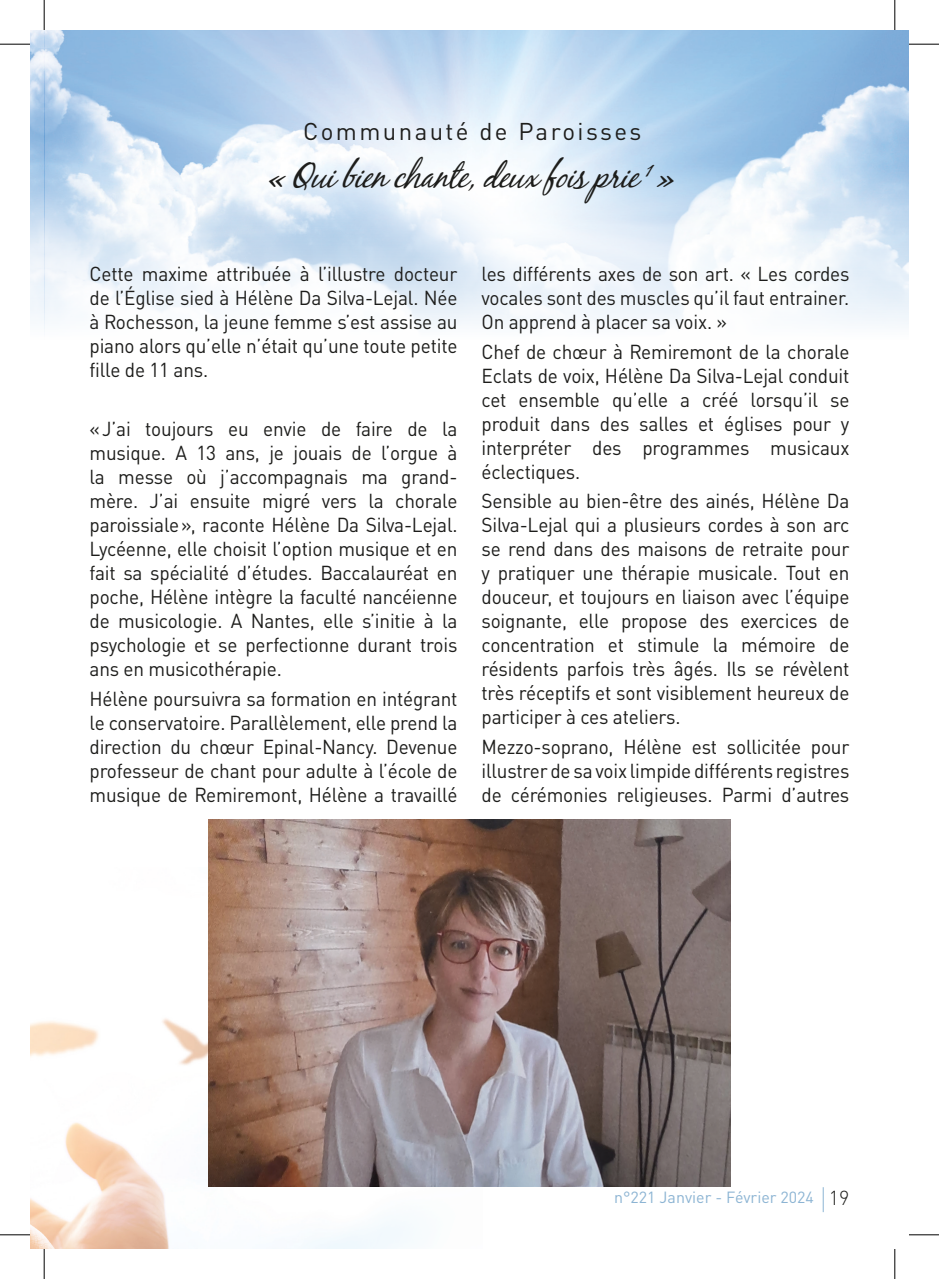
<style>
.page{position:relative;width:939px;height:1279px;background:#fff}
.page>*{position:absolute;margin:0;border:0;box-sizing:border-box;transform-origin:0 0}
.t1{font:italic 34px "Black Jack";color:#1d1d1b;scale:.95 1}
.t2{font:24px "DIN Pro";letter-spacing:.1em;color:#1d1d1b}
.TXT_COURANT{font:20px/24px "DIN Pro";letter-spacing:-.01em;color:#1d1d1b;text-align:justify;scale:.95 1}
.t3{font:16px "DIN Pro";color:#8cb4d3}
.s1{font-weight:300;font-size:20px;color:#1d1d1b}
</style>
<div class="page">
<img style="left:30px;top:30px;width:879px;height:299px">
<img style="left:30px;top:868px;width:381px;height:381px">
<svg style="left:822px;top:1187px;width:1px;height:25px"></svg>
<img style="left:209px;top:819px;width:521px;height:368px">
<hr style="left:0;top:44px;width:30px;height:1px;background:#000">
<hr style="left:909px;top:44px;width:30px;height:1px;background:#000">
<hr style="left:0;top:1234px;width:30px;height:1px;background:#000">
<hr style="left:909px;top:1234px;width:30px;height:1px;background:#000">
<hr style="left:44px;top:0;width:1px;height:30px;background:#000">
<hr style="left:44px;top:1249px;width:1px;height:30px;background:#000">
<hr style="left:894px;top:0;width:1px;height:30px;background:#000">
<hr style="left:894px;top:1249px;width:1px;height:30px;background:#000">
<p class="t2" style="left:303px;top:113px;width:340px">Communauté de Paroisses</p>
<h1 class="t1" style="left:265px;top:156px;width:451px">«Quibienchante,deuxfoisprie<sup>1</sup>»</h1>
<p class="TXT_COURANT" style="left:90px;top:260px;width:389px">Cette maxime attribuée à l’illustre docteur de l’Église sied à Hélène Da Silva-Lejal. Née à Rochesson, la jeune femme s’est assise au piano alors qu’elle n’était qu’une toute petite fille de 11 ans.</p>
<p class="TXT_COURANT" style="left:90px;top:415px;width:389px">«J’ai toujours eu envie de faire de la musique. A 13 ans, je jouais de l’orgue à la messe où j’accompagnais ma grand&shy;mère. J’ai ensuite migré vers la chorale paroissiale», raconte Hélène Da Silva-Lejal.<br>Lycéenne, elle choisit l’option musique et en fait sa spécialité d’études. Baccalauréat en poche, Hélène intègre la faculté nancéienne de musicologie. A Nantes, elle s’initie à la psychologie et se perfectionne durant trois ans en musicothérapie.</p>
<p class="TXT_COURANT" style="left:90px;top:685px;width:389px">Hélène poursuivra sa formation en intégrant le conservatoire. Parallèlement, elle prend la direction du chœur Epinal-Nancy. Devenue professeur de chant pour adulte à l’école de musique de Remiremont, Hélène a travaillé</p>
<p class="TXT_COURANT" style="left:481px;top:260px;width:389px">les différents axes de son art. « Les cordes vocales sont des muscles qu’il faut entrainer.<br>On apprend à placer sa voix. »</p>
<p class="TXT_COURANT" style="left:481px;top:337px;width:389px">Chef de chœur à Remiremont de la chorale Eclats de voix, Hélène Da Silva-Lejal conduit cet ensemble qu’elle a créé lorsqu’il se produit dans des salles et églises pour y interpréter des programmes musicaux éclectiques.</p>
<p class="TXT_COURANT" style="left:481px;top:487px;width:389px">Sensible au bien-être des ainés, Hélène Da Silva-Lejal qui a plusieurs cordes à son arc se rend dans des maisons de retraite pour y pratiquer une thérapie musicale. Tout en douceur, et toujours en liaison avec l’équipe soignante, elle propose des exercices de concentration et stimule la mémoire de résidents parfois très âgés. Ils se révèlent très réceptifs et sont visiblement heureux de participer à ces ateliers.</p>
<p class="TXT_COURANT" style="left:481px;top:733px;width:389px">Mezzo-soprano, Hélène est sollicitée pour illustrer de sa voix limpide différents registres de cérémonies religieuses. Parmi d’autres</p>
<p class="t3" style="left:614px;top:1185px;width:237px">n°221 Janvier - Février 2024 <span class="s1">19</span></p>
</div>
